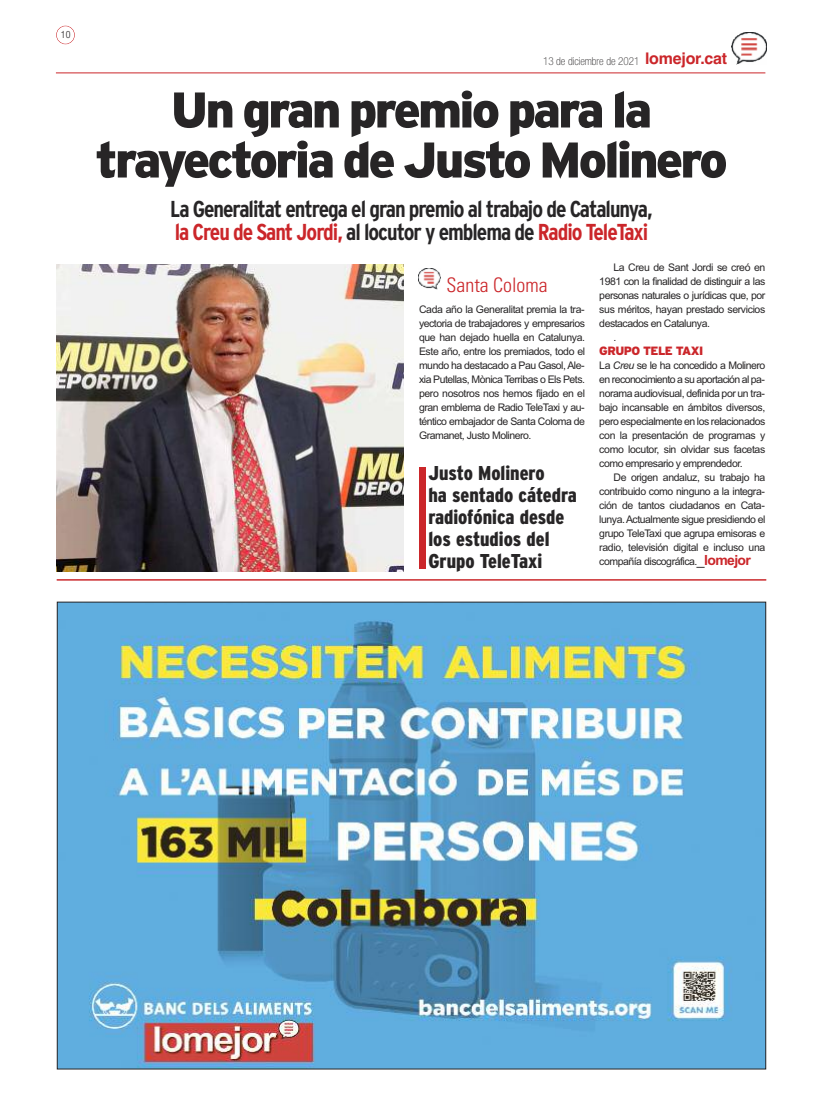
<style>
.page{position:relative;width:823px;height:1106px;background:#fff}
.page>*{position:absolute;margin:0;border:0;box-sizing:border-box;transform-origin:0 0}
.t1{font:900 50px/50px "Interstate";letter-spacing:-.055em;color:#272526;text-align:center}
.t2{font:700 condensed 23px/23px "Interstate";letter-spacing:-.045em;color:#272526}
.t3{font:900 condensed 20px/22px "Interstate";color:#272526}
.t4{font:300 condensed 20px "Univers LT Std";color:#cb262a}
.t5{font:900 12px "Interstate";letter-spacing:-.045em;color:#cb262a}
.t6{font:100 condensed 11px "Helvetica Neue LT Std";color:#272526}
.t7{font:10.5px/14px "Arial";letter-spacing:-.045em;color:#272526;text-align:justify}
.t8{font:300 condensed 10px "Helvetica Neue LT Std";color:#272526}
.s1{font-family:"Helvetica";font-weight:700;font-stretch:normal;font-size:16px;color:#cb262a}
.s2{color:#cb262a}
.s3{font-style:italic}
.s4{font-size:14px}
.s5{font-weight:700;font-size:14px;color:#cb262a}
</style>
<div class="page">
<hr style="left:56px;top:72px;width:709px;height:1px;background:#cb262a">
<img style="left:731px;top:32px;width:34px;height:33px">
<div style="left:56px;top:26px;width:19px;height:18px;border:1px solid #cb262a;border-radius:50%"></div>
<img style="left:59px;top:603px;width:704px;height:464px">
<hr style="left:57px;top:579px;width:708px;height:1px;background:#cb262a">
<img style="left:57px;top:265px;width:346px;height:306px">
<img style="left:418px;top:268px;width:22px;height:21px">
<div style="left:418px;top:467px;width:7px;height:102px;background:#cb262a"></div>
<p class="t8" style="left:61px;top:31px;width:11px">10</p>
<p class="t6" style="left:542px;top:57px;width:186px">13 de diciembre de 2021 <span class="s1">lomejor.cat</span></p>
<h1 class="t1" style="left:95px;top:85px;width:633px">Un gran premio para la trayectoria de Justo Molinero</h1>
<h2 class="t2" style="left:170px;top:198px;width:484px">La Generalitat entrega el gran premio al trabajo de Catalunya, <span class="s2">la Creu de Sant Jordi,</span> al locutor y emblema de <span class="s2">Radio TeleTaxi</span></h2>
<h3 class="t4" style="left:446px;top:277px;width:103px">Santa Coloma</h3>
<p class="t7" style="left:419px;top:302px;width:167px">Cada año la Generalitat premia la tra&shy;yectoria de trabajadores y empresarios que han dejado huella en Catalunya.<br>Este año, entre los premiados, todo el mundo ha destacado a Pau Gasol, Ale&shy;xia Putellas, Mònica Terribas o Els Pets. pero nosotros nos hemos fijado en el gran emblema de Radio TeleTaxi y au&shy;téntico embajador de Santa Coloma de Gramanet, Justo Molinero.</p>
<h3 class="t3" style="left:428px;top:462px;width:150px">Justo Molinero<br>ha sentado cátedra radiofónica desde los estudios del<br>Grupo TeleTaxi</h3>
<p class="t7" style="left:613px;top:260px;width:153px">La Creu de Sant Jordi se creó en</p>
<p class="t7" style="left:599px;top:274px;width:167px">1981 con la finalidad de distinguir a las</p>
<p class="t7" style="left:599px;top:288px;width:167px">personas naturales o jurídicas que, por</p>
<p class="t7" style="left:599px;top:302px;width:167px">sus méritos, hayan prestado servicios</p>
<p class="t7" style="left:599px;top:316px;width:112px">destacados en Catalunya.</p>
<p class="t7" style="left:613px;top:330px;width:4px">.</p>
<p class="t5" style="left:599px;top:344px;width:105px">GRUPO TELE TAXI</p>
<p class="t7" style="left:599px;top:358px;width:167px">La <span class="s3">Creu</span> se le ha concedido a Molinero en reconocimiento a su aportación al pa&shy;norama audiovisual, definida por un tra&shy;bajo incansable en ámbitos diversos, pero especialmente en los relacionados con la presentación de programas y como locutor, sin olvidar sus facetas como empresario y emprendedor.</p>
<p class="t7" style="left:599px;top:470px;width:167px;text-indent:14px">De origen andaluz, su trabajo ha contribuido como ninguno a la integra&shy;ción de tantos ciudadanos en Cata&shy;lunya.Actualmente sigue presidiendo el grupo TeleTaxi que agrupa emisoras e radio, televisión digital e incluso una compañía discográfica.<span class="s4">_</span><span class="s5">lomejor</span></p>
</div>
